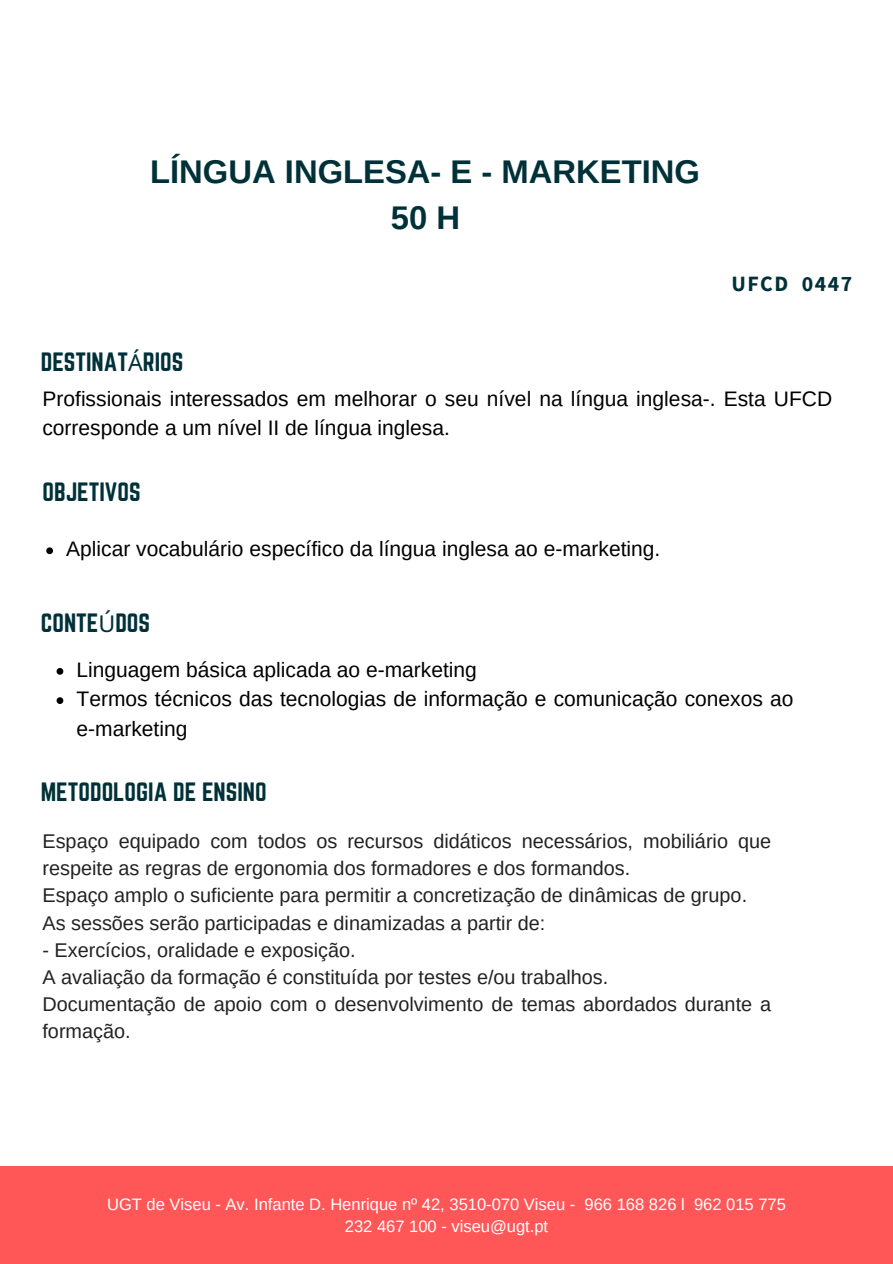
<style>
.page{position:relative;width:893px;height:1264px;background:#fff}
.page>*{position:absolute;margin:0;border:0;box-sizing:border-box;transform-origin:0 0}
.t1{font:700 32.85px/45.6px "Arimo";color:#003138;text-align:center}
.t2{font:23.1px "Norwester";color:#003138}
.t3{font:700 21.75px "Source Sans Pro";letter-spacing:.07em;color:#003138}
.t4{font:21px/29.2px "Arimo";color:#000}
.t5{font:19.8px/27px "Arimo";color:#222}
.t6{font:16.5px "Arimo";color:#fff}
.s1{font-family:"Noto Sans"}
</style>
<div class="page">
<div style="left:0;top:1166px;width:892px;height:97px;background:#ff5757"></div>
<svg style="left:46px;top:547px;width:7px;height:7px"></svg>
<svg style="left:57px;top:668px;width:6px;height:6px"></svg>
<svg style="left:57px;top:697px;width:6px;height:7px"></svg>
<h1 class="t1" style="left:150px;top:149px;width:551px">LÍNGUA INGLESA- E - MARKETING<br>50 H</h1>
<p class="t2" style="left:41px;top:347px;width:144px">DESTINAT<span class="s1">Á</span>RIOS</p>
<p class="t3" style="left:731px;top:269px;width:122px">UFCD 0447</p>
<p class="t4" style="left:42px;top:384px;width:791px">Profissionais interessados em melhorar o seu nível na língua inglesa-. Esta UFCD corresponde a um nível II de língua inglesa.</p>
<h3 class="t2" style="left:42px;top:478px;width:100px">OBJETIVOS</h3>
<h3 class="t4" style="left:66px;top:534px;width:595px">Aplicar vocabulário específico da língua inglesa ao e-marketing.</h3>
<h4 class="t2" style="left:41px;top:608px;width:111px">CONTE<span class="s1">Ú</span>DOS</h4>
<p class="t4" style="left:76px;top:655px;width:402px">Linguagem básica aplicada ao e-marketing</p>
<p class="t4" style="left:76px;top:684px;width:718px">Termos técnicos das tecnologias de informação e comunicação conexos ao e-marketing</p>
<h3 class="t2" style="left:41px;top:777px;width:227px">METODOLOGIA DE ENSINO</h3>
<h5 class="t5" style="left:42px;top:828px;width:730px">Espaço equipado com todos os recursos didáticos necessários, mobiliário que respeite as regras de ergonomia dos formadores e dos formandos.<br>Espaço amplo o suficiente para permitir a concretização de dinâmicas de grupo.<br>As sessões serão participadas e dinamizadas a partir de:</h5>
<h5 class="t5" style="left:42px;top:936px;width:730px">- Exercícios, oralidade e exposição.<br>A avaliação da formação é constituída por testes e/ou trabalhos.<br>Documentação de apoio com o desenvolvimento de temas abordados durante a formação.</h5>
<h3 class="t6" style="left:107px;top:1194px;width:680px">UGT de Viseu - Av. Infante D. Henrique nº 42, 3510-070 Viseu - 966 168 826 l 962 015 775</h3>
<h2 class="t6" style="left:345px;top:1217px;width:205px">232 467 100 - viseu@ugt.pt</h2>
</div>
